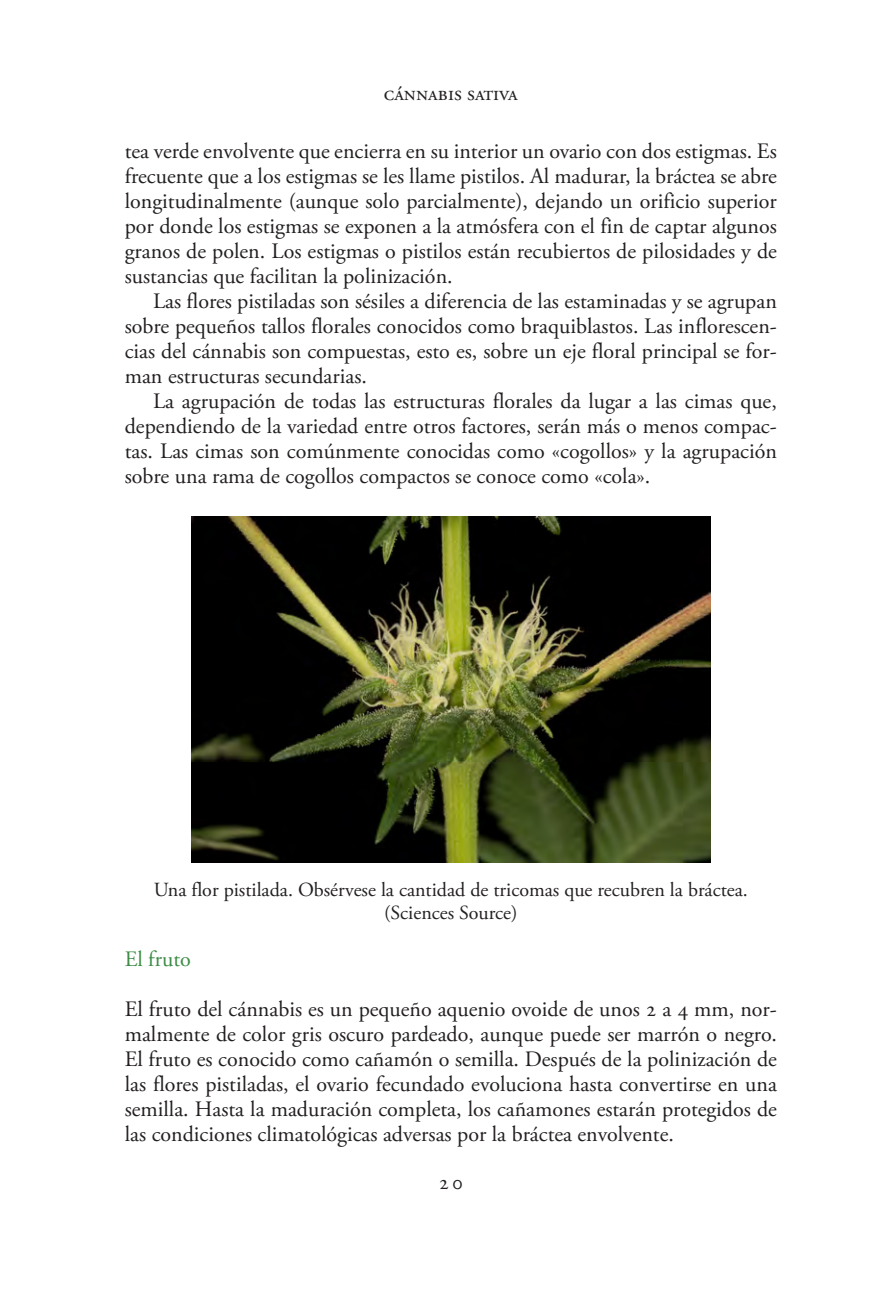
<style>
.page{position:relative;width:879px;height:1304px;background:#fff}
.page>*{position:absolute;margin:0;border:0;box-sizing:border-box;transform-origin:0 0}
.TXT_general_s_s{font:22px/25px "Adobe Garamond Pro";color:#231f20;text-align:justify}
.TXT_general{font:22px/25px "Adobe Garamond Pro";color:#231f20;text-align:justify}
.Subt__2{font:22px "Adobe Garamond Pro";color:#3b8c45}
.t1{font:21px "Adobe Garamond Pro";color:#231f20}
.Pie_foto{font:20px "Adobe Garamond Pro";letter-spacing:-.005em;color:#231f20}
</style>
<div class="page">
<img style="left:191px;top:517px;width:519px;height:346px">
<p class="t1" style="left:384px;top:81px;width:135px">cánnabis sativa</p>
<p class="TXT_general_s_s" style="left:125px;top:139px;width:654px">tea verde envolvente que encierra en su interior un ovario con dos estigmas. Es frecuente que a los estigmas se les llame pistilos. Al madurar, la bráctea se abre longitudinalmente (aunque solo parcialmente), dejando un orificio superior por donde los estigmas se exponen a la atmósfera con el fin de captar algunos granos de polen. Los estigmas o pistilos están recubiertos de pilosidades y de sustancias que facilitan la polinización.</p>
<p class="TXT_general" style="left:125px;top:289px;width:653px;text-indent:28px">Las flores pistiladas son sésiles a diferencia de las estaminadas y se agrupan sobre pequeños tallos florales conocidos como braquiblastos. Las inflorescen&shy;cias del cánnabis son compuestas, esto es, sobre un eje floral principal se for&shy;man estructuras secundarias.</p>
<p class="TXT_general" style="left:125px;top:389px;width:653px;text-indent:28px">La agrupación de todas las estructuras florales da lugar a las cimas que, dependiendo de la variedad entre otros factores, serán más o menos compac&shy;tas. Las cimas son comúnmente conocidas como «cogollos» y la agrupación sobre una rama de cogollos compactos se conoce como «cola».</p>
<p class="Pie_foto" style="left:154px;top:877px;width:595px">Una flor pistilada. Obsérvese la cantidad de tricomas que recubren la bráctea.</p>
<p class="Pie_foto" style="left:384px;top:900px;width:135px">(Sciences Source)</p>
<p class="Subt__2" style="left:125px;top:946px;width:68px">El fruto</p>
<p class="TXT_general_s_s" style="left:125px;top:998px;width:654px">El fruto del cánnabis es un pequeño aquenio ovoide de unos 2 a 4 mm, nor&shy;malmente de color gris oscuro pardeado, aunque puede ser marrón o negro.<br>El fruto es conocido como cañamón o semilla. Después de la polinización de las flores pistiladas, el ovario fecundado evoluciona hasta convertirse en una semilla. Hasta la maduración completa, los cañamones estarán protegidos de las condiciones climatológicas adversas por la bráctea envolvente.</p>
<p class="t1" style="left:439px;top:1169px;width:25px">20</p>
</div>
